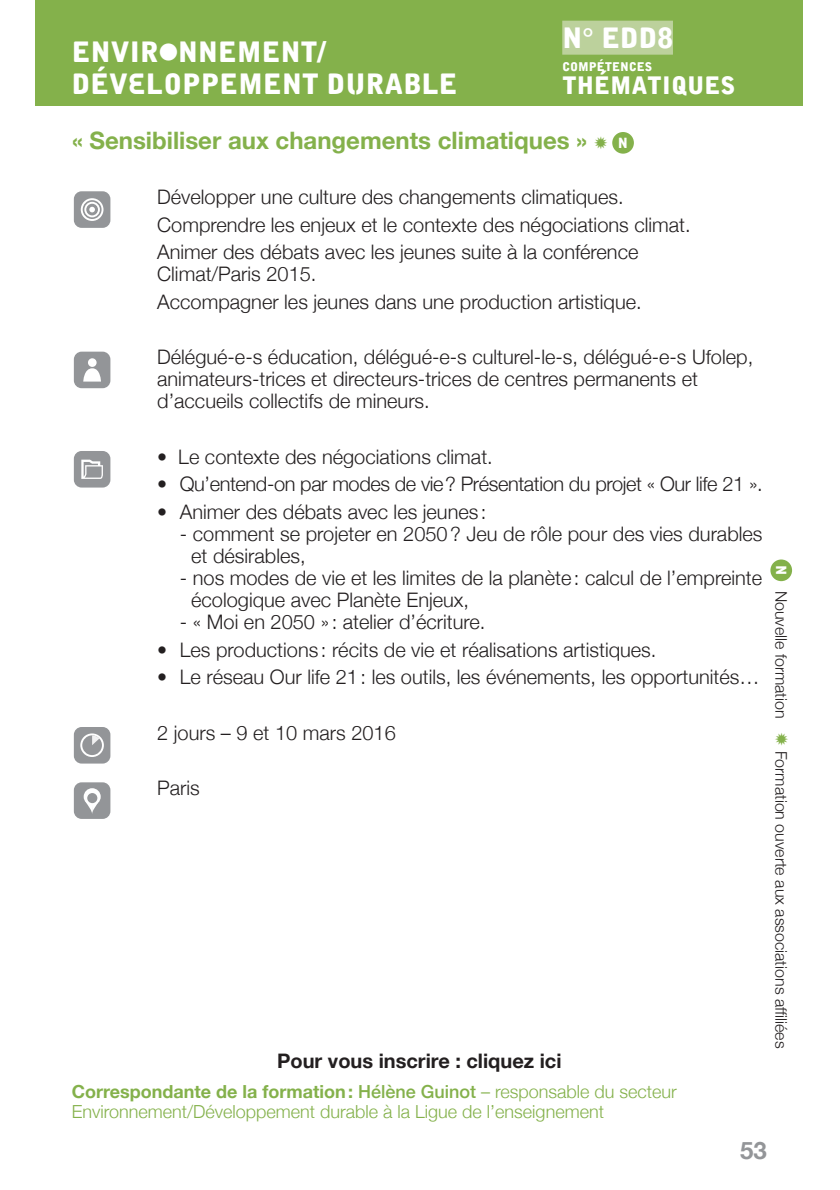
<style>
.page{position:relative;width:840px;height:1190px;background:#fff}
.page>*{position:absolute;margin:0;border:0;box-sizing:border-box;transform-origin:0 0}
.t1{font:28px/32px "Alpha Ligue";color:#fff}
.t2{font:700 24px "Helvetica Neue";color:#84b14b}
.t3{font:24px "Alpha Ligue";color:#fff}
.t4{font:700 24px "Helvetica Neue";color:#939598}
.t5{font:300 20px/22px "Helvetica Neue";color:#231f20}
.t6{font:300 20px "Helvetica Neue";letter-spacing:-.02em;color:#231f20}
.t7{font:700 20px "Helvetica Neue";color:#231f20}
.t8{font:300 18px/20px "Helvetica Neue";color:#84b14b}
.t9{font:300 16px "Helvetica Neue";color:#231f20}
.t10{font:12px "Alpha Ligue";color:#fff}
.s1{font-family:"Alpha Ligue";font-weight:400;font-size:14px;color:#fff}
.s2{font-weight:700}
.s3{font-weight:500}
.s4{color:#84b14b}
</style>
<div class="page">
<div style="left:36px;top:0;width:767px;height:105px;background:#84b14b"></div>
<div style="left:612px;top:132px;width:22px;height:22px;background:#84b14b;border-radius:50%"></div>
<svg style="left:74px;top:191px;width:36px;height:37px"></svg>
<svg style="left:74px;top:352px;width:36px;height:36px"></svg>
<svg style="left:74px;top:451px;width:36px;height:37px"></svg>
<svg style="left:74px;top:727px;width:36px;height:37px"></svg>
<div style="left:74px;top:782px;width:36px;height:37px;background:#939598;border-radius:8px"></div>
<div style="left:84px;top:788px;width:17px;height:17px;background:#fff;border-radius:50%"></div>
<svg style="left:84px;top:799px;width:17px;height:15px"></svg>
<div style="left:87px;top:793px;width:10px;height:10px;background:#939598;border-radius:50%"></div>
<div style="left:562px;top:21px;width:111px;height:34px;background:#bcd19c"></div>
<div style="left:770px;top:560px;width:22px;height:21px;background:#84b14b;border-radius:50%"></div>
<h1 class="t1" style="left:72px;top:36px;width:387px">ENVIRONNEMENT/<br>DÉVELOPPEMENT DURABLE</h1>
<h1 class="t1" style="left:562px;top:22px;width:112px">N° EDD8</h1>
<p class="t10" style="left:562px;top:60px;width:91px">COMPÉTENCES</p>
<p class="t3" style="left:562px;top:71px;width:174px">THÉMATIQUES</p>
<p class="t2" style="left:72px;top:125px;width:557px">« Sensibiliser aux changements climatiques » ✹ <span class="s1">N</span></p>
<p class="t5" style="left:157px;top:183px;width:535px;line-height:27.6px">Développer une culture des changements climatiques.<br>Comprendre les enjeux et le contexte des négociations climat.<br>Animer des débats avec les jeunes suite à la conférence</p>
<p class="t5" style="left:157px;top:260px;width:486px;line-height:27.6px">Climat/Paris 2015.<br>Accompagner les jeunes dans une production artistique.</p>
<p class="t5" style="left:157px;top:346px;width:598px">Délégué-e-s éducation, délégué-e-s culturel-le-s, délégué-e-s Ufolep, animateurs-trices et directeurs-trices de centres permanents et d’accueils collectifs de mineurs.</p>
<p class="t5" style="left:157px;top:445px;width:337px">• Le contexte des négociations climat.</p>
<p class="t6" style="left:157px;top:472px;width:607px">• Qu’entend-on par modes de vie ? Présentation du projet « Our life 21 ».</p>
<p class="t5" style="left:157px;top:500px;width:331px">• Animer des débats avec les jeunes :</p>
<p class="t5" style="left:191px;top:522px;width:573px;text-indent:-11px">- comment se projeter en 2050 ? Jeu de rôle pour des vies durables et désirables,</p>
<p class="t5" style="left:191px;top:566px;width:572px;text-indent:-11px">- nos modes de vie et les limites de la planète : calcul de l’empreinte écologique avec Planète Enjeux,</p>
<p class="t5" style="left:180px;top:610px;width:307px">- « Moi en 2050 » : atelier d’écriture.</p>
<p class="t5" style="left:157px;top:638px;width:501px">• Les productions : récits de vie et réalisations artistiques.</p>
<p class="t5" style="left:157px;top:666px;width:604px">• Le réseau Our life 21 : les outils, les événements, les opportunités…</p>
<p class="t5" style="left:157px;top:721px;width:240px">2 jours – 9 et 10 mars 2016</p>
<p class="t5" style="left:157px;top:777px;width:44px">Paris</p>
<p class="t7" style="left:277px;top:1048px;width:286px">Pour vous inscrire : cliquez ici</p>
<p class="t8" style="left:72px;top:1081px;width:606px"><span class="s2">Correspondante de la formation :</span> <span class="s3">Hélène Guinot</span> – responsable du secteur<br>Environnement/Développement durable à la Ligue de l’enseignement</p>
<p class="t4" style="left:740px;top:1136px;width:28px">53</p>
<p class="t9" style="left:791px;top:565px;width:484px;rotate:90deg"><span class="s1">N</span> Nouvelle formation <span class="s4">✹</span> Formation ouverte aux associations affiliées</p>
</div>
